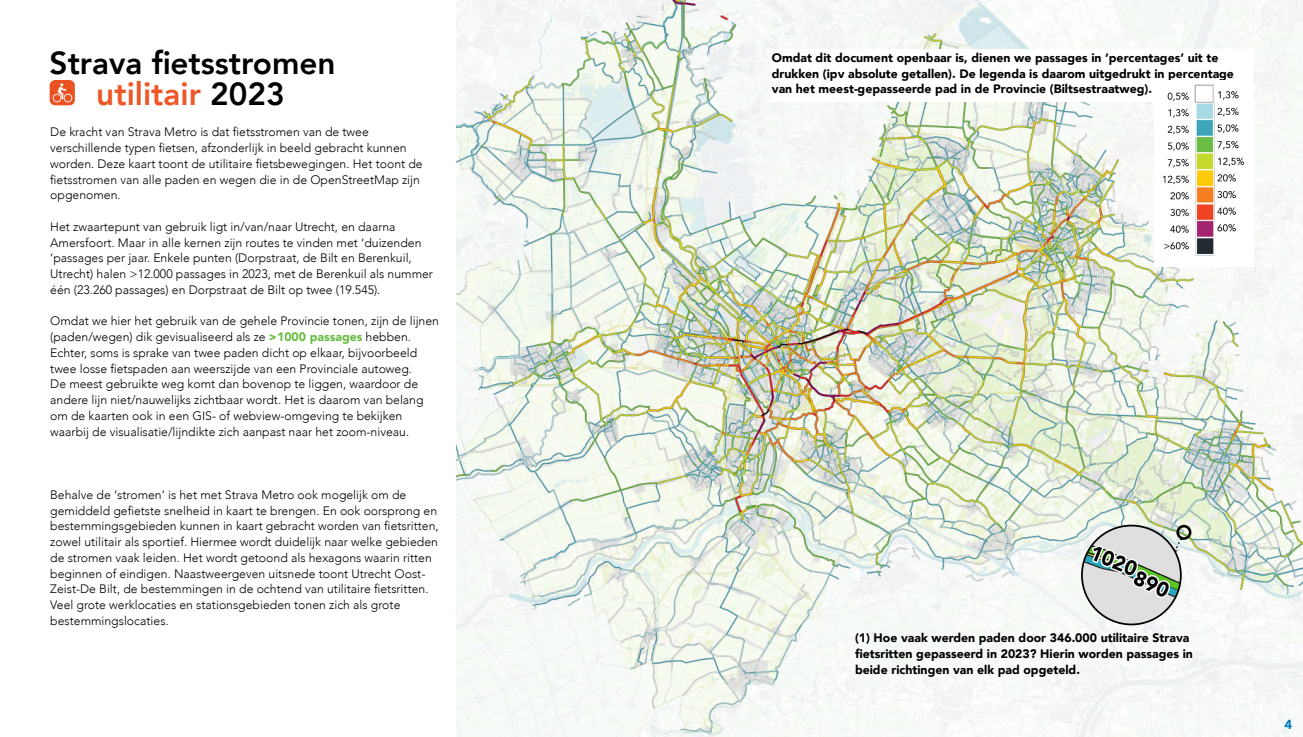
<style>
.page{position:relative;width:1303px;height:737px;background:#fff}
.page>*{position:absolute;margin:0;border:0;box-sizing:border-box;transform-origin:0 0}
.Kop_36{font:800 31.85px "Avenir";color:#000}
.Kop_36-2{font:800 31.85px "Avenir";color:#ee5728}
.t1{font:900 13.12px "Avenir";color:#017ac1}
.Alinea_14_-_18{font:300 12.25px/15.8px "Avenir";color:#000}
.Alinea_14_-_18-2{font:900 12.25px/15.8px "Avenir";color:#000}
.s1{color:#000}
.s2{font-weight:900;color:#68bd40}
</style>
<div class="page">
<img style="left:456px;top:0;width:846px;height:737px">
<div style="left:1176px;top:525px;width:15px;height:15px;border:3px solid #000;border-radius:50%"></div>
<img style="left:1081px;top:525px;width:99px;height:99px;border-radius:49px">
<div style="left:1080px;top:524px;width:101px;height:101px;border:2px solid #000;border-radius:50%"></div>
<svg style="left:1173px;top:538px;width:8px;height:14px"></svg>
<img style="left:50px;top:80px;width:25px;height:25px">
<div style="left:771px;top:50px;width:482px;height:52px;background:#fff"></div>
<img style="left:1154px;top:84px;width:99px;height:182px">
<p class="Kop_36" style="left:50px;top:38px;width:287px">Strava fietsstromen</p>
<p class="Kop_36-2" style="left:96px;top:69px;width:190px">utilitair <span class="s1">2023</span></p>
<p class="Alinea_14_-_18" style="left:50px;top:124px;width:374px">De kracht van Strava Metro is dat fietsstromen van de twee verschillende typen fietsen, afzonderlijk in beeld gebracht kunnen worden. Deze kaart toont de utilitaire fietsbewegingen. Het toont de fietsstromen van alle paden en wegen die in de OpenStreetMap zijn opgenomen.</p>
<p class="Alinea_14_-_18" style="left:50px;top:219px;width:373px">Het zwaartepunt van gebruik ligt in/van/naar Utrecht, en daarna<br>Amersfoort. Maar in alle kernen zijn routes te vinden met ‘duizenden</p>
<p class="Alinea_14_-_18" style="left:50px;top:250px;width:384px">‘passages per jaar. Enkele punten (Dorpstraat, de Bilt en Berenkuil,<br>Utrecht) halen &gt;12.000 passages in 2023, met de Berenkuil als nummer één (23.260 passages) en Dorpstraat de Bilt op twee (19.545).</p>
<p class="Alinea_14_-_18" style="left:50px;top:313px;width:390px">Omdat we hier het gebruik van de gehele Provincie tonen, zijn de lijnen (paden/wegen) dik gevisualiseerd als ze <span class="s2">&gt;1000 passages</span> hebben.<br>Echter, soms is sprake van twee paden dicht op elkaar, bijvoorbeeld twee losse fietspaden aan weerszijde van een Provinciale autoweg.<br>De meest gebruikte weg komt dan bovenop te liggen, waardoor de andere lijn niet/nauwelijks zichtbaar wordt. Het is daarom van belang om de kaarten ook in een GIS- of webview-omgeving te bekijken waarbij de visualisatie/lijndikte zich aanpast naar het zoom-niveau.</p>
<p class="Alinea_14_-_18" style="left:50px;top:486px;width:390px">Behalve de ‘stromen’ is het met Strava Metro ook mogelijk om de gemiddeld gefietste snelheid in kaart te brengen. En ook oorsprong en bestemmingsgebieden kunnen in kaart gebracht worden van fietsritten, zowel utilitair als sportief. Hiermee wordt duidelijk naar welke gebieden de stromen vaak leiden. Het wordt getoond als hexagons waarin ritten beginnen of eindigen. Naastweergeven uitsnede toont Utrecht Oost-Zeist-De Bilt, de bestemmingen in de ochtend van utilitaire fietsritten.<br>Veel grote werklocaties en stationsgebieden tonen zich als grote bestemmingslocaties.</p>
<p class="Alinea_14_-_18-2" style="left:771px;top:49px;width:463px">Omdat dit document openbaar is, dienen we passages in ‘percentages’ uit te drukken (ipv absolute getallen). De legenda is daarom uitgedrukt in percentage van het meest-gepasseerde pad in de Provincie (Biltsestraatweg).</p>
<p class="Alinea_14_-_18-2" style="left:854px;top:630px;width:339px">(1) Hoe vaak werden paden door 346.000 utilitaire Strava fietsritten gepasseerd in 2023? Hierin worden passages in beide richtingen van elk pad opgeteld.</p>
<p class="t1" style="left:1284px;top:713px;width:9px">4</p>
</div>
